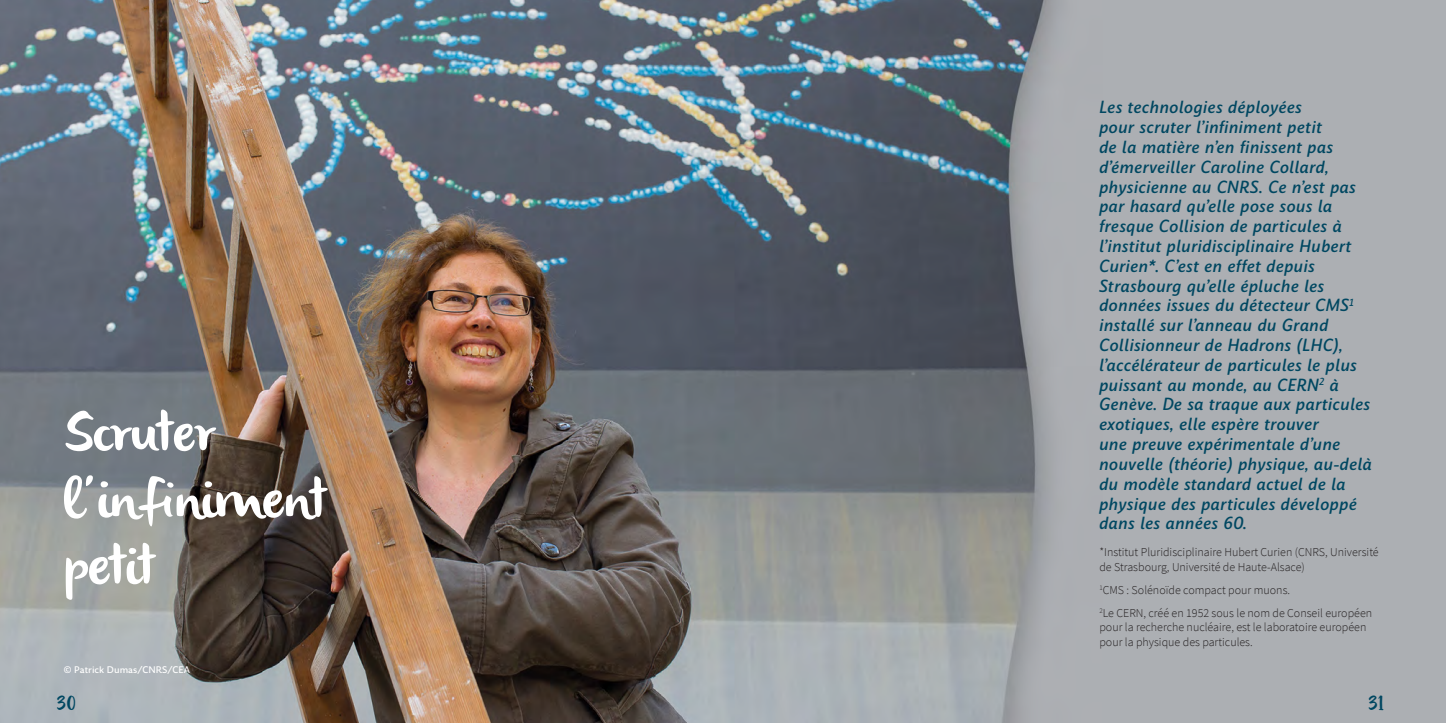
<style>
.page{position:relative;width:1446px;height:723px;background:#fff}
.page>*{position:absolute;margin:0;border:0;box-sizing:border-box;transform-origin:0 0}
.t1{font:55.5px/66.6px "olivier";color:#fff}
.t2{font:22.5px "Hello Valentica";color:#004761}
.t3{font:italic 500 16.5px/19.8px "Amulya";color:#004761}
.t4{font:300 12px/14.4px "Source Sans Pro";color:#231f20}
.t5{font:500 9px "Amulya";color:#fff}
</style>
<div class="page">
<img style="left:0;top:0;width:1446px;height:723px">
<h1 class="t1" style="left:64px;top:404px;width:265px">Scruter l’infiniment petit</h1>
<p class="t3" style="left:1099px;top:98px;width:275px">Les technologies déployées<br>pour scruter l’infiniment petit<br>de la matière n’en finissent pas d’émerveiller Caroline Collard, physicienne au CNRS. Ce n’est pas par hasard qu’elle pose sous la fresque Collision de particules à l’institut pluridisciplinaire Hubert<br>Curien*. C’est en effet depuis<br>Strasbourg qu’elle épluche les données issues du détecteur CMS<sup>1 </sup>installé sur l’anneau du Grand<br>Collisionneur de Hadrons (LHC), l’accélérateur de particules le plus puissant au monde, au CERN<sup>2</sup> à<br>Genève. De sa traque aux particules exotiques, elle espère trouver<br>une preuve expérimentale d’une nouvelle (théorie) physique, au-delà du modèle standard actuel de la physique des particules développé dans les années 60.</p>
<p class="t4" style="left:1099px;top:545px;width:281px">*Institut Pluridisciplinaire Hubert Curien (CNRS, Université de Strasbourg, Université de Haute-Alsace)</p>
<p class="t4" style="left:1099px;top:578px;width:274px;line-height:23px"><sup>1</sup>CMS : Solénoïde compact pour muons.<br><sup>2</sup>Le CERN, créé en 1952 sous le nom de Conseil européen</p>
<p class="t4" style="left:1099px;top:620px;width:268px">pour la recherche nucléaire, est le laboratoire européen pour la physique des particules.</p>
<p class="t5" style="left:64px;top:664px;width:128px">© Patrick Dumas/CNRS/CEA</p>
<h2 class="t2" style="left:57px;top:694px;width:20px">30</h2>
<h2 class="t2" style="left:1368px;top:694px;width:17px">31</h2>
</div>
